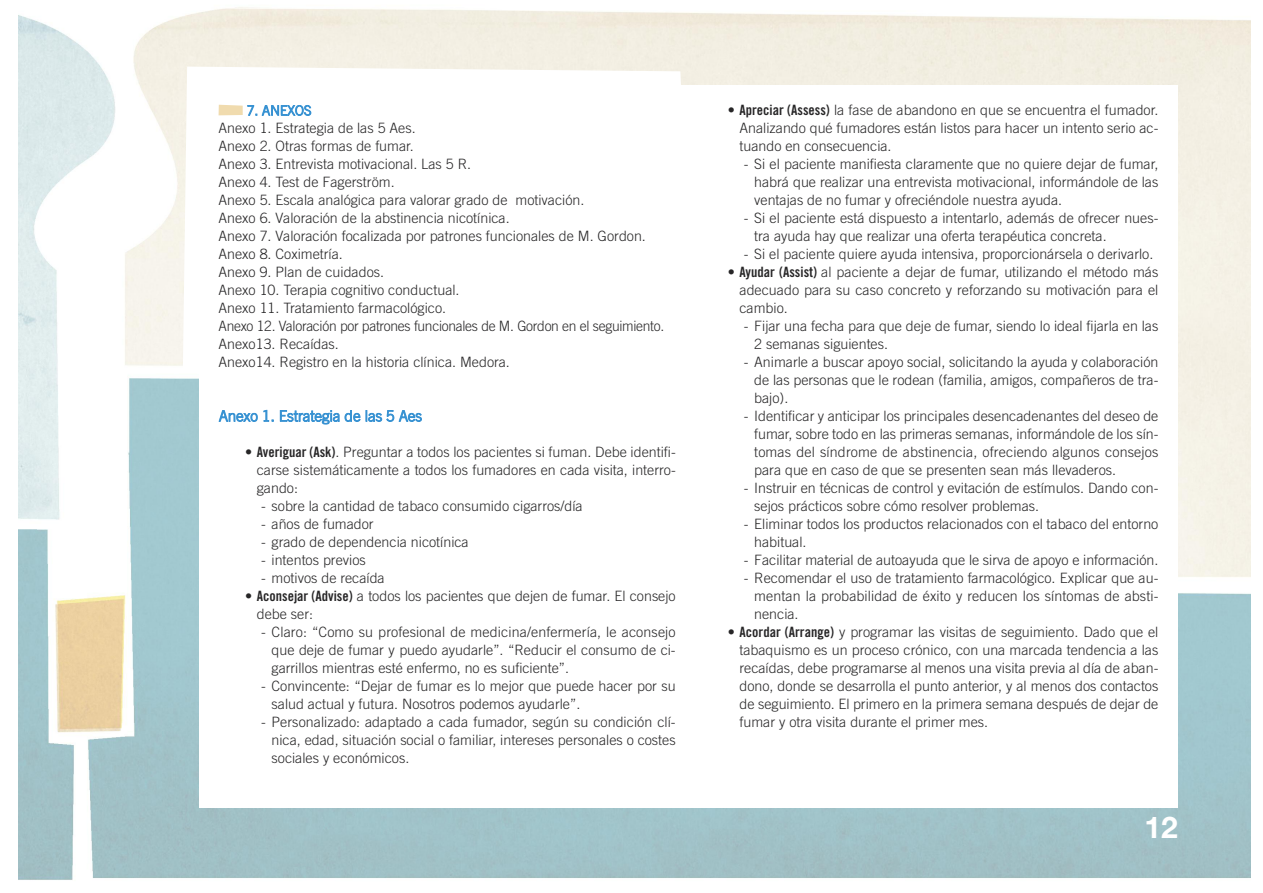
<style>
.page{position:relative;width:1263px;height:893px;background:#fff}
.page>*{position:absolute;margin:0;border:0;box-sizing:border-box;transform-origin:0 0}
.t1{font:700 30px "Helvetica Neue LT Std";color:#fff}
.t2{font:300 15px "Trade Gothic LT Std";color:#3892d2}
.t3{font:300 14.25px/18px "Trade Gothic LT Std";color:#272627;text-align:justify}
.t4{font:300 13.5px "Trade Gothic LT Std";color:#3892d2}
.s1{font-family:"Trade Gothic LT Std Bd Cn 20";font-weight:400}
</style>
<div class="page">
<img style="left:19px;top:7px;width:1231px;height:873px">
<svg style="left:183px;top:67px;width:510px;height:311px"></svg>
<div style="left:199px;top:85px;width:979px;height:723px;background:#fff"></div>
<svg style="left:219px;top:105px;width:24px;height:10px"></svg>
<p class="t4" style="left:247px;top:106px;width:66px">7. ANEXOS</p>
<p class="t3" style="left:219px;top:121px;width:447px;text-align:left">Anexo 1. Estrategia de las 5 Aes.<br>Anexo 2. Otras formas de fumar.<br>Anexo 3. Entrevista motivacional. Las 5 R.<br>Anexo 4. Test de Fagerström.<br>Anexo 5. Escala analógica para valorar grado de motivación.<br>Anexo 6. Valoración de la abstinencia nicotínica.<br>Anexo 7. Valoración focalizada por patrones funcionales de M. Gordon.<br>Anexo 8. Coximetría.<br>Anexo 9. Plan de cuidados.<br>Anexo 10. Terapia cognitivo conductual.<br>Anexo 11. Tratamiento farmacológico.<br>Anexo 12. Valoración por patrones funcionales de M. Gordon en el seguimiento.<br>Anexo13. Recaídas.<br>Anexo14. Registro en la historia clínica. Medora.</p>
<p class="t2" style="left:219px;top:410px;width:205px">Anexo 1. Estrategia de las 5 Aes</p>
<p class="t3" style="left:257px;top:445px;width:420px;text-indent:-12px">• <span class="s1">Averiguar (Ask)</span>. Preguntar a todos los pacientes si fuman. Debe identifi&shy;carse sistemáticamente a todos los fumadores en cada visita, interro&shy;gando:</p>
<p class="t3" style="left:261px;top:499px;width:323px">- sobre la cantidad de tabaco consumido cigarros/día</p>
<p class="t3" style="left:261px;top:517px;width:114px">- años de fumador</p>
<p class="t3" style="left:261px;top:535px;width:209px">- grado de dependencia nicotínica</p>
<p class="t3" style="left:261px;top:553px;width:106px">- intentos previos</p>
<p class="t3" style="left:261px;top:571px;width:125px">- motivos de recaída</p>
<p class="t3" style="left:257px;top:589px;width:420px;text-indent:-12px">• <span class="s1">Aconsejar (Advise)</span> a todos los pacientes que dejen de fumar. El consejo debe ser:</p>
<p class="t3" style="left:272px;top:625px;width:406px;text-indent:-10px">- Claro: “Como su profesional de medicina/enfermería, le aconsejo que deje de fumar y puedo ayudarle”. “Reducir el consumo de ci&shy;garrillos mientras esté enfermo, no es suficiente”.</p>
<p class="t3" style="left:272px;top:679px;width:406px;text-indent:-10px">- Convincente: “Dejar de fumar es lo mejor que puede hacer por su salud actual y futura. Nosotros podemos ayudarle”.</p>
<p class="t3" style="left:272px;top:715px;width:406px;text-indent:-10px">- Personalizado: adaptado a cada fumador, según su condición clí&shy;nica, edad, situación social o familiar, intereses personales o costes sociales y económicos.</p>
<p class="t3" style="left:739px;top:102px;width:420px;text-indent:-12px">• <span class="s1">Apreciar (Assess)</span> la fase de abandono en que se encuentra el fumador.<br>Analizando qué fumadores están listos para hacer un intento serio ac&shy;tuando en consecuencia.</p>
<p class="t3" style="left:754px;top:156px;width:406px;text-indent:-10px">- Si el paciente manifiesta claramente que no quiere dejar de fumar, habrá que realizar una entrevista motivacional, informándole de las ventajas de no fumar y ofreciéndole nuestra ayuda.</p>
<p class="t3" style="left:754px;top:210px;width:406px;text-indent:-10px">- Si el paciente está dispuesto a intentarlo, además de ofrecer nues&shy;tra ayuda hay que realizar una oferta terapéutica concreta.</p>
<p class="t3" style="left:744px;top:246px;width:411px">- Si el paciente quiere ayuda intensiva, proporcionársela o derivarlo.</p>
<p class="t3" style="left:739px;top:264px;width:420px;text-indent:-12px">• <span class="s1">Ayudar (Assist)</span> al paciente a dejar de fumar, utilizando el método más adecuado para su caso concreto y reforzando su motivación para el cambio.</p>
<p class="t3" style="left:754px;top:318px;width:406px;text-indent:-10px">- Fijar una fecha para que deje de fumar, siendo lo ideal fijarla en las<br>2 semanas siguientes.</p>
<p class="t3" style="left:754px;top:354px;width:406px;text-indent:-10px">- Animarle a buscar apoyo social, solicitando la ayuda y colaboración de las personas que le rodean (familia, amigos, compañeros de tra&shy;bajo).</p>
<p class="t3" style="left:754px;top:408px;width:406px;text-indent:-10px">- Identificar y anticipar los principales desencadenantes del deseo de fumar, sobre todo en las primeras semanas, informándole de los sín&shy;tomas del síndrome de abstinencia, ofreciendo algunos consejos para que en caso de que se presenten sean más llevaderos.</p>
<p class="t3" style="left:754px;top:480px;width:406px;text-indent:-10px">- Instruir en técnicas de control y evitación de estímulos. Dando con&shy;sejos prácticos sobre cómo resolver problemas.</p>
<p class="t3" style="left:754px;top:516px;width:406px;text-indent:-10px">- Eliminar todos los productos relacionados con el tabaco del entorno habitual.</p>
<p class="t3" style="left:744px;top:552px;width:416px">- Facilitar material de autoayuda que le sirva de apoyo e información.</p>
<p class="t3" style="left:754px;top:570px;width:406px;text-indent:-10px">- Recomendar el uso de tratamiento farmacológico. Explicar que au&shy;mentan la probabilidad de éxito y reducen los síntomas de absti&shy;nencia.</p>
<p class="t3" style="left:739px;top:624px;width:420px;text-indent:-12px">• <span class="s1">Acordar (Arrange)</span> y programar las visitas de seguimiento. Dado que el tabaquismo es un proceso crónico, con una marcada tendencia a las recaídas, debe programarse al menos una visita previa al día de aban&shy;dono, donde se desarrolla el punto anterior, y al menos dos contactos de seguimiento. El primero en la primera semana después de dejar de fumar y otra visita durante el primer mes.</p>
<h1 class="t1" style="left:1144px;top:816px;width:35px">12</h1>
</div>
